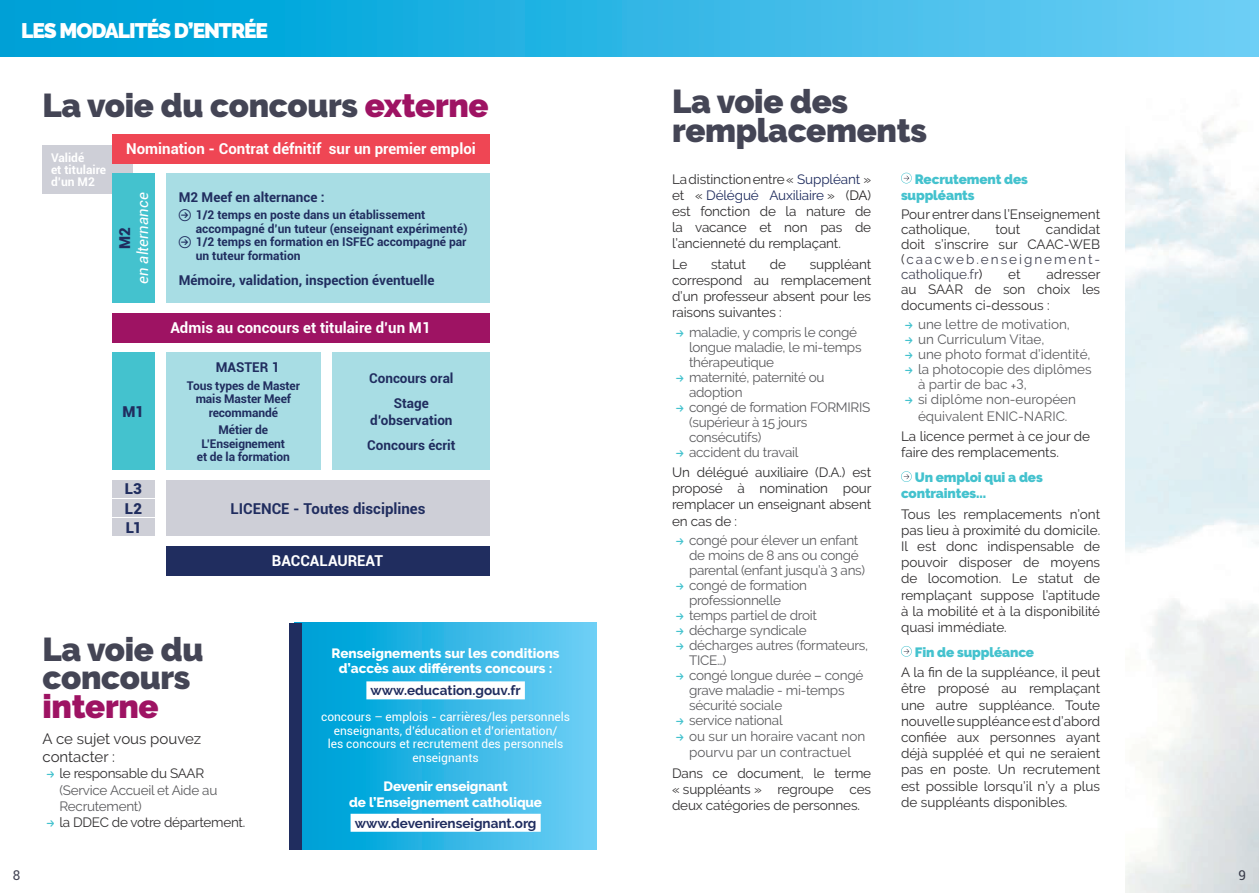
<style>
.page{position:relative;width:1259px;height:893px;background:#fff}
.page>*{position:absolute;margin:0;border:0;box-sizing:border-box;transform-origin:0 0}
.t1{font:900 33px/28.5px "Raleway";letter-spacing:-.01em;color:#444555}
.t2{font:900 33px "Raleway";letter-spacing:-.01em;color:#9e1363}
.t3{font:900 21px "Raleway";letter-spacing:-.05em;color:#fff}
.t4{font:700 15px "Roboto";color:#fff}
.t5{font:15px/18px "Raleway";color:#312f30}
.t6{font:700 15px "Roboto";color:#202d5f}
.t7{font:italic 15px "Roboto";color:#fff}
.t8{font:900 15px/19.2px "Roboto";color:#202d5f;text-align:justify}
.t9{font:13.5px/16.2px "Raleway";letter-spacing:-.01em;color:#312f30;text-align:justify}
.t10{font:13.5px/15.1px "Raleway";letter-spacing:-.02em;color:#5c5c5f}
.t11{font:13.5px/15.1px "Raleway";color:#5c5c5f}
.t12{font:700 13.5px/25px "Roboto";color:#202d5f;text-align:center}
.t13{font:800 13.5px/15px "Raleway";letter-spacing:-.005em;color:#fff;text-align:center}
.t14{font:900 13.5px/16.2px "Raleway";letter-spacing:-.01em;color:#44c2ce}
.t15{font:700 13.5px "Raleway";color:#202d5f}
.t16{font:13.5px "Roboto";color:#444555}
.t17{font:700 12px/13.5px "Roboto";color:#202d5f;text-align:center}
.t18{font:12px/13.5px "Roboto";color:#fff;text-align:center}
.t19{font:700 12px/12px "Roboto";color:#fff}
.s1{color:#9e1363}
.s2{color:#202d5f}
.s3{color:#231f20}
.s4{font-family:"Arrowstfb";font-weight:400}
.s5{color:#444555}
</style>
<div class="page">
<img style="left:1125px;top:56px;width:134px;height:837px">
<div style="left:0;top:0;width:1259px;height:56px;background:linear-gradient(to right,#009fd6,#6dcef5)"></div>
<svg style="left:901px;top:173px;width:11px;height:10px"></svg>
<svg style="left:901px;top:471px;width:11px;height:11px"></svg>
<svg style="left:901px;top:646px;width:11px;height:11px"></svg>
<div style="left:43px;top:145px;width:90px;height:49px;background:#cecfd7"></div>
<div style="left:112px;top:134px;width:378px;height:29px;background:#ef4654"></div>
<div style="left:112px;top:174px;width:43px;height:129px;background:#44c2ce"></div>
<div style="left:166px;top:174px;width:324px;height:129px;background:#a8dde4"></div>
<div style="left:112px;top:313px;width:377px;height:30px;background:#9e1363"></div>
<div style="left:166px;top:353px;width:154px;height:117px;background:#a8dde4"></div>
<div style="left:333px;top:353px;width:157px;height:117px;background:#a8dde4"></div>
<div style="left:112px;top:353px;width:43px;height:117px;background:#44c2ce"></div>
<div style="left:166px;top:480px;width:324px;height:56px;background:#cecfd7"></div>
<div style="left:112px;top:480px;width:43px;height:17px;background:#cecfd7"></div>
<div style="left:112px;top:499px;width:43px;height:17px;background:#cecfd7"></div>
<div style="left:112px;top:519px;width:43px;height:17px;background:#cecfd7"></div>
<div style="left:166px;top:546px;width:323px;height:29px;background:#202d5f"></div>
<div style="left:294px;top:623px;width:303px;height:227px;background:linear-gradient(to right,#009ed5,#70cff5)"></div>
<div style="left:366px;top:681px;width:159px;height:18px;background:#fff"></div>
<div style="left:350px;top:814px;width:191px;height:18px;background:#fff"></div>
<div style="left:289px;top:623px;width:12px;height:227px;background:#202d5f"></div>
<h2 class="t3" style="left:21px;top:18px;width:248px">LES MODALITÉS D’ENTRÉE</h2>
<h1 class="t1" style="left:43px;top:91px;width:448px">La voie du concours <span class="s1">externe</span></h1>
<h1 class="t1" style="left:672px;top:87px;width:256px">La voie des remplacements</h1>
<p class="t9" style="left:672px;top:171px;width:201px">La distinction entre « <span class="s2">Suppléant</span> » et « <span class="s2">Délégué Auxiliaire</span> » (<span class="s3">DA</span>) est fonction de la nature de la vacance et non pas de l’ancienneté du remplaçant.</p>
<p class="t9" style="left:672px;top:256px;width:17px">Le</p>
<p class="t9" style="left:711px;top:256px;width:36px">statut</p>
<p class="t9" style="left:770px;top:256px;width:18px">de</p>
<p class="t4" style="left:126px;top:138px;width:351px">Nomination - Contrat défnitif sur un premier emploi</p>
<p class="t19" style="left:51px;top:151px;width:57px">Validé<br>et titulaire d’un M2</p>
<p class="t14" style="left:901px;top:171px;width:128px;text-indent:14px">Recrutement des suppléants</p>
<p class="t9" style="left:901px;top:207px;width:201px;line-height:15px">Pour entrer dans l’Enseignement catholique,</p>
<p class="t7" style="left:132px;top:284px;width:93px;rotate:-90deg">en alternance</p>
<p class="t12" style="left:179px;top:184px;width:147px">M2 Meef en alternance :</p>
<p class="t17" style="left:179px;top:208px;width:248px"><span class="s4">N</span> 1/2 temps en poste dans un établissement</p>
<p class="t17" style="left:196px;top:221px;width:273px">accompagné d’un tuteur (enseignant expérimenté)</p>
<p class="t17" style="left:179px;top:235px;width:289px"><span class="s4">N</span> 1/2 temps en formation en ISFEC accompagné par</p>
<p class="t17" style="left:196px;top:248px;width:106px">un tuteur formation</p>
<p class="t12" style="left:179px;top:267px;width:257px">Mémoire, validation, inspection éventuelle</p>
<p class="t4" style="left:170px;top:317px;width:262px">Admis au concours et titulaire d’un M1</p>
<p class="t12" style="left:216px;top:354px;width:65px">MASTER 1</p>
<p class="t17" style="left:187px;top:378px;width:115px">Tous types de Master mais Master Meef recommandé</p>
<p class="t17" style="left:197px;top:423px;width:94px">Métier de<br>L’Enseignement et de la formation</p>
<p class="t9" style="left:901px;top:222px;width:201px;line-height:15px;text-indent:145px">candidat doit s’inscrire sur CAAC-WEB (<span class="s5">caacweb.enseignement&shy;catholique.fr</span><span class="s3">)</span></p>
<p class="t9" style="left:995px;top:221px;width:26px">tout</p>
<p class="t8" style="left:115px;top:249px;width:23px;rotate:-90deg">M2</p>
<p class="t9" style="left:672px;top:256px;width:201px;text-indent:138px">suppléant correspond au remplacement d’un professeur absent pour les raisons suivantes :</p>
<p class="t10" style="left:689px;top:324px;width:183px">maladie, y compris le congé longue maladie, le mi-temps thérapeutique<br>maternité, paternité ou adoption<br>congé de formation FORMIRIS (supérieur à 15 jours consécutifs)<br>accident du travail</p>
<p class="t9" style="left:672px;top:464px;width:201px">Un délégué auxiliaire (D.A.) est proposé à nomination pour remplacer un enseignant absent en cas de :</p>
<p class="t10" style="left:689px;top:533px;width:181px">congé pour élever un enfant de moins de 8 ans ou congé parental (enfant jusqu’à 3 ans) congé de formation professionnelle<br>temps partiel de droit décharge syndicale décharges autres (formateurs,<br>TICE…)<br>congé longue durée – congé grave maladie - mi-temps sécurité sociale<br>service national<br>ou sur un horaire vacant non pourvu par un contractuel</p>
<p class="t9" style="left:672px;top:765px;width:201px">Dans ce document, le terme « suppléants » regroupe ces deux catégories de personnes.</p>
<p class="t9" style="left:901px;top:266px;width:201px;line-height:15.6px;text-indent:146px">adresser au SAAR de son choix les documents ci-dessous :</p>
<p class="t11" style="left:918px;top:317px;width:175px">une lettre de motivation,<br>un Curriculum Vitae,<br>une photo format d’identité, la photocopie des diplômes à partir de bac +3,<br>si diplôme non-européen équivalent ENIC-NARIC.</p>
<p class="t9" style="left:901px;top:428px;width:191px">La licence permet à ce jour de faire des remplacements.</p>
<p class="t14" style="left:901px;top:469px;width:143px;text-indent:14px">Un emploi qui a des contraintes...</p>
<p class="t9" style="left:901px;top:506px;width:201px">Tous les remplacements n’ont pas lieu à proximité du domicile.<br>Il est donc indispensable de pouvoir disposer de moyens de locomotion. Le statut de remplaçant suppose l’aptitude à la mobilité et à la disponibilité quasi immédiate.</p>
<p class="t14" style="left:915px;top:644px;width:121px">Fin de suppléance</p>
<p class="t9" style="left:901px;top:664px;width:201px">A la fin de la suppléance, il peut être proposé au remplaçant une autre suppléance. Toute nouvelle suppléance est d’abord confiée aux personnes ayant déjà suppléé et qui ne seraient pas en poste. Un recrutement est possible lorsqu’il n’y a plus de suppléants disponibles.</p>
<p class="t9" style="left:1008px;top:266px;width:14px">et</p>
<p class="t12" style="left:369px;top:365px;width:86px">Concours oral<br>Stage</p>
<p class="t12" style="left:367px;top:407px;width:90px;text-align:left">d’observation<br>Concours écrit</p>
<p class="t8" style="left:123px;top:402px;width:23px">M1</p>
<p class="t8" style="left:125px;top:479px;width:19px">L3<br>L2<br>L1</p>
<p class="t6" style="left:230px;top:498px;width:197px">LICENCE - Toutes disciplines</p>
<p class="t4" style="left:272px;top:550px;width:113px">BACCALAUREAT</p>
<h1 class="t1" style="left:43px;top:635px;width:162px">La voie du concours</h1>
<h1 class="t2" style="left:43px;top:687px;width:118px">interne</h1>
<p class="t5" style="left:43px;top:730px;width:160px">A ce sujet vous pouvez contacter :</p>
<p class="t9" style="left:60px;top:765px;width:146px">le responsable du SAAR</p>
<p class="t10" style="left:60px;top:782px;width:159px;line-height:16.2px">(Service Accueil et Aide au<br>Recrutement)</p>
<p class="t9" style="left:60px;top:814px;width:187px">la DDEC de votre département.</p>
<p class="t13" style="left:331px;top:646px;width:230px">Renseignements sur les conditions d’accès aux différents concours :</p>
<p class="t15" style="left:371px;top:683px;width:151px">www.education.gouv.fr</p>
<p class="t18" style="left:321px;top:710px;width:251px">concours – emplois - carrières/les personnels enseignants, d’éducation et d’orientation/<br>les concours et recrutement des personnels enseignants</p>
<p class="t13" style="left:349px;top:778px;width:194px;line-height:16.2px">Devenir enseignant<br>de l’Enseignement catholique</p>
<p class="t15" style="left:355px;top:815px;width:183px">www.devenirenseignant.org</p>
<p class="t16" style="left:13px;top:866px;width:9px">8</p>
<p class="t16" style="left:1238px;top:866px;width:9px">9</p>
</div>
